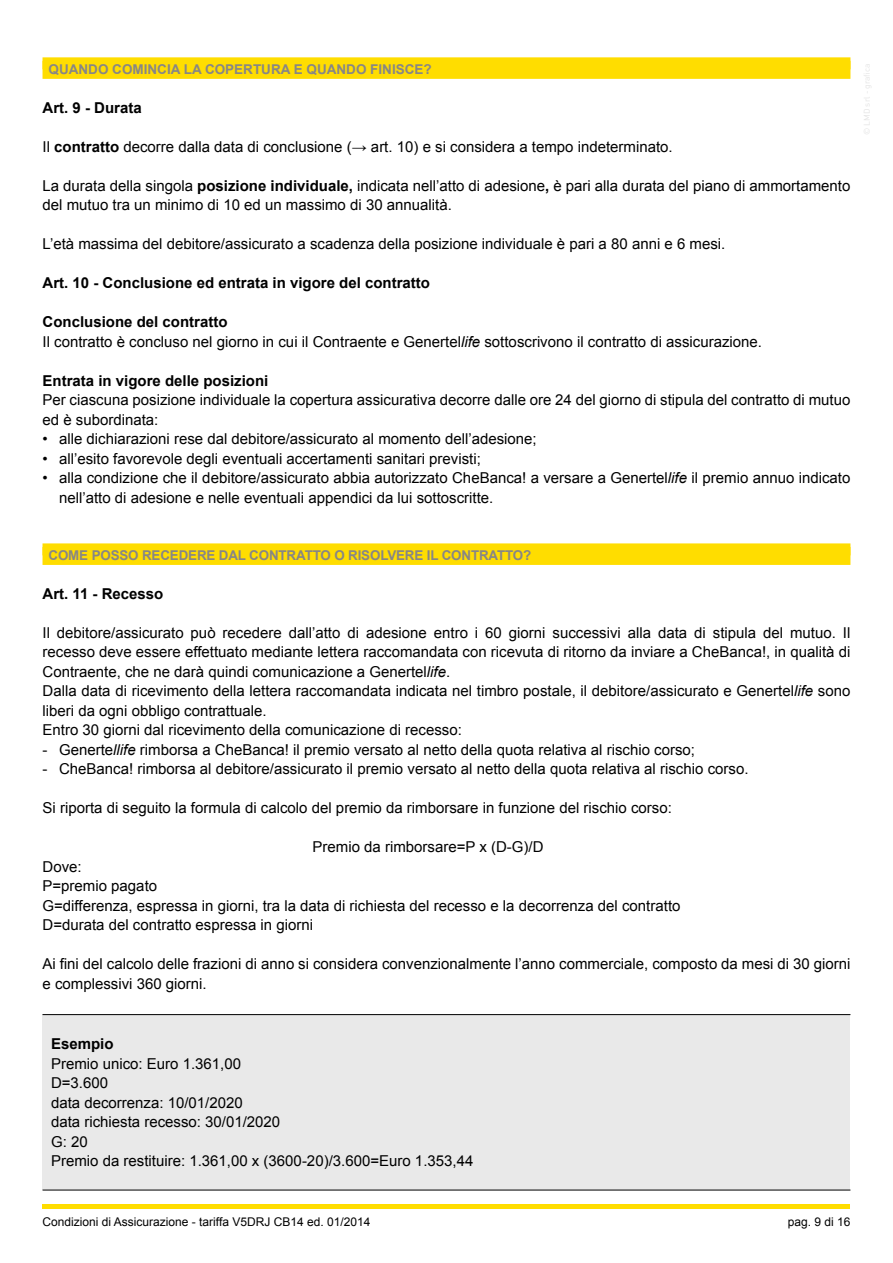
<style>
.page{position:relative;width:893px;height:1263px;background:#fff}
.page>*{position:absolute;margin:0;border:0;box-sizing:border-box;transform-origin:0 0}
.t1{font:15px/19.5px "Arial";color:#000}
.t2{font:700 15px "Arial";color:#000}
.t3{font:700 13.5px "Arial";letter-spacing:-.01em;color:#878686}
.t4{font:12px "Arial";color:#000}
.s1{font-weight:700}
.s2{font-style:italic}
</style>
<div class="page">
<hr style="left:43px;top:1205px;width:807px;height:4px;background:#fd0">
<div style="left:43px;top:57px;width:807px;height:12px;background:#fd0"></div>
<div style="left:43px;top:61px;width:807px;height:18px;background:#fd0"></div>
<div style="left:43px;top:543px;width:807px;height:12px;background:#fd0"></div>
<div style="left:43px;top:547px;width:807px;height:18px;background:#fd0"></div>
<div style="left:43px;top:1014px;width:807px;height:176px;background:#e9e9e9"></div>
<hr style="left:43px;top:1014px;width:807px;height:1px;background:#000">
<hr style="left:43px;top:1190px;width:807px;height:1px;background:#000">
<p class="t3" style="left:49px;top:60px;width:385px">QUANDO COMINCIA LA COPERTURA E QUANDO FINISCE?</p>
<p class="t2" style="left:43px;top:97px;width:101px">Art. 9 - Durata</p>
<p class="t1" style="left:43px;top:137px;width:632px">Il <span class="s1">contratto</span> decorre dalla data di conclusione (→ art. 10) e si considera a tempo indeterminato.</p>
<p class="t1" style="left:43px;top:176px;width:809px">La durata della singola <span class="s1">posizione individuale,</span> indicata nell’atto di adesione<span class="s1">,</span> è pari alla durata del piano di ammortamento del mutuo tra un minimo di 10 ed un massimo di 30 annualità.</p>
<p class="t1" style="left:43px;top:234px;width:684px">L’età massima del debitore/assicurato a scadenza della posizione individuale è pari a 80 anni e 6 mesi.</p>
<p class="t2" style="left:43px;top:273px;width:389px">Art. 10 - Conclusione ed entrata in vigore del contratto</p>
<p class="t1" style="left:43px;top:312px;width:721px"><span class="s1">Conclusione del contratto<br></span>Il contratto è concluso nel giorno in cui il Contraente e Genertel<span class="s2">life</span> sottoscrivono il contratto di assicurazione.</p>
<p class="t2" style="left:43px;top:370px;width:227px">Entrata in vigore delle posizioni</p>
<p class="t1" style="left:43px;top:390px;width:809px">Per ciascuna posizione individuale la copertura assicurativa decorre dalle ore 24 del giorno di stipula del contratto di mutuo ed è subordinata:</p>
<p class="t1" style="left:43px;top:429px;width:496px">• alle dichiarazioni rese dal debitore/assicurato al momento dell’adesione;</p>
<p class="t1" style="left:43px;top:449px;width:440px">• all’esito favorevole degli eventuali accertamenti sanitari previsti;</p>
<p class="t1" style="left:59px;top:468px;width:793px;text-indent:-16px">• alla condizione che il debitore/assicurato abbia autorizzato CheBanca! a versare a Genertel<span class="s2">life</span> il premio annuo indicato nell’atto di adesione e nelle eventuali appendici da lui sottoscritte.</p>
<p class="t3" style="left:49px;top:546px;width:484px">COME POSSO RECEDERE DAL CONTRATTO O RISOLVERE IL CONTRATTO?</p>
<p class="t2" style="left:43px;top:583px;width:122px">Art. 11 - Recesso</p>
<p class="t1" style="left:43px;top:623px;width:809px">Il debitore/assicurato può recedere dall’atto di adesione entro i 60 giorni successivi alla data di stipula del mutuo. Il recesso deve essere effettuato mediante lettera raccomandata con ricevuta di ritorno da inviare a CheBanca!, in qualità di Contraente, che ne darà quindi comunicazione a Genertel<span class="s2">life</span>.<br>Dalla data di ricevimento della lettera raccomandata indicata nel timbro postale, il debitore/assicurato e Genertel<span class="s2">life</span> sono liberi da ogni obbligo contrattuale.<br>Entro 30 giorni dal ricevimento della comunicazione di recesso:</p>
<p class="t1" style="left:43px;top:740px;width:654px">- Generte<span class="s2">llife</span> rimborsa a CheBanca! il premio versato al netto della quota relativa al rischio corso;</p>
<p class="t1" style="left:43px;top:759px;width:707px">- CheBanca! rimborsa al debitore/assicurato il premio versato al netto della quota relativa al rischio corso.</p>
<p class="t1" style="left:43px;top:798px;width:631px">Si riporta di seguito la formula di calcolo del premio da rimborsare in funzione del rischio corso:</p>
<p class="t1" style="left:313px;top:837px;width:233px">Premio da rimborsare=P x (D-G)/D</p>
<p class="t1" style="left:43px;top:857px;width:639px">Dove:<br>P=premio pagato<br>G=differenza, espressa in giorni, tra la data di richiesta del recesso e la decorrenza del contratto D=durata del contratto espressa in giorni</p>
<p class="t1" style="left:43px;top:954px;width:809px">Ai fini del calcolo delle frazioni di anno si considera convenzionalmente l’anno commerciale, composto da mesi di 30 giorni e complessivi 360 giorni.</p>
<p class="t2" style="left:51px;top:1034px;width:64px">Esempio</p>
<p class="t1" style="left:51px;top:1054px;width:424px">Premio unico: Euro 1.361,00<br>D=3.600<br>data decorrenza: 10/01/2020<br>data richiesta recesso: 30/01/2020<br>G: 20<br>Premio da restituire: 1.361,00 x (3600-20)/3.600=Euro 1.353,44</p>
<p class="t4" style="left:43px;top:1214px;width:329px">Condizioni di Assicurazione - tariffa V5DRJ CB14 ed. 01/2014</p>
<p class="t4" style="left:788px;top:1214px;width:64px">pag. 9 di 16</p>
</div>
